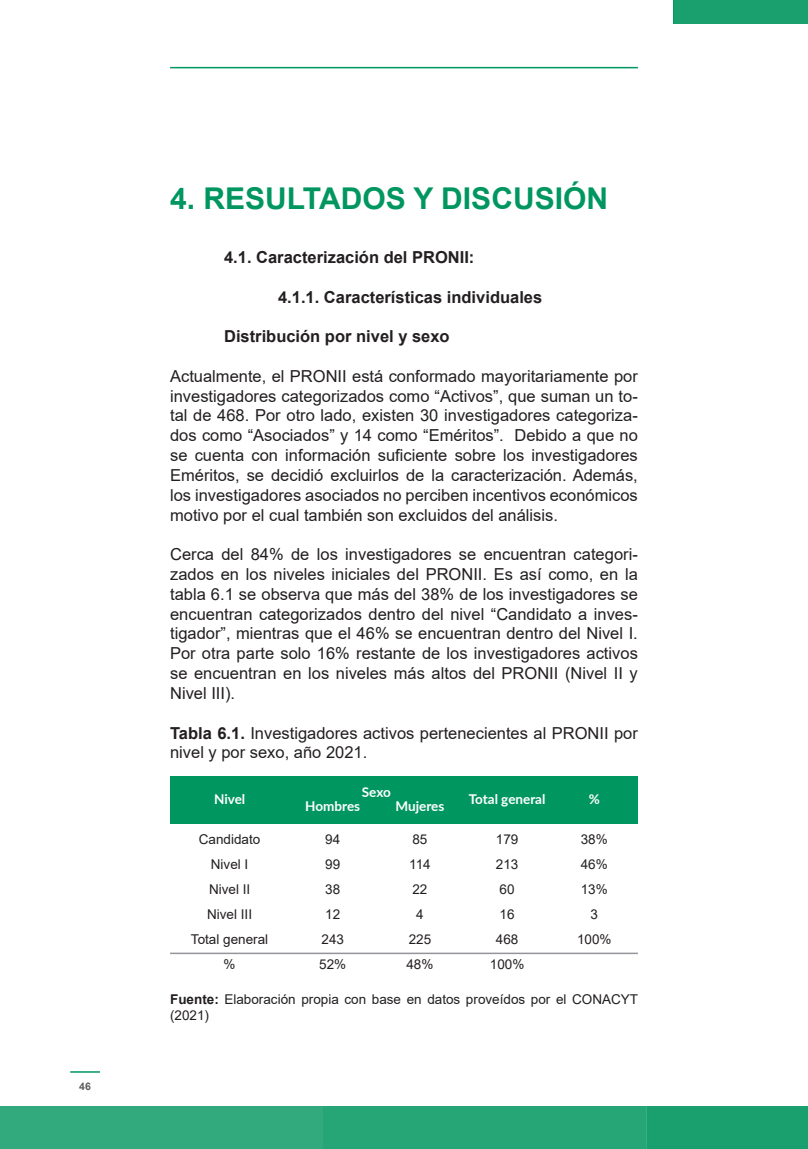
<style>
.page{position:relative;width:808px;height:1149px;background:#fff}
.page>*{position:absolute;margin:0;border:0;box-sizing:border-box;transform-origin:0 0}
.t1{font:700 30px "Arial";color:#00965f}
.t2{font:16.5px/19.8px "Arial";color:#231f20;text-align:justify}
.t3{font:700 16.5px "Arial";color:#231f20}
.t4{font:13.5px/16.2px "Arial";color:#231f20}
.t5{font:700 13.5px "Lato";color:#fff}
.t6{font:700 10.5px "Arial";color:#5e5f5f}
.s1{font-weight:700}
</style>
<div class="page">
<div style="left:674px;top:0;width:134px;height:23px;background:#19a06e"></div>
<div style="left:0;top:1106px;width:323px;height:42px;background:#32aa7e"></div>
<div style="left:323px;top:1106px;width:323px;height:42px;background:#26a576"></div>
<div style="left:646px;top:1106px;width:162px;height:42px;background:#19a06e"></div>
<hr style="left:170px;top:67px;width:468px;height:1px;background:#00965f">
<hr style="left:70px;top:1070px;width:30px;height:2px;background:#00965f">
<div style="left:170px;top:776px;width:119px;height:47px;background:#00965f"></div>
<div style="left:289px;top:776px;width:174px;height:47px;background:#00965f"></div>
<div style="left:463px;top:776px;width:88px;height:47px;background:#00965f"></div>
<div style="left:551px;top:776px;width:87px;height:47px;background:#00965f"></div>
<hr style="left:170px;top:952px;width:468px;height:1px;background:#939598">
<p class="t6" style="left:79px;top:1078px;width:13px">46</p>
<p class="t1" style="left:170px;top:177px;width:439px">4. RESULTADOS Y DISCUSIÓN</p>
<p class="t3" style="left:224px;top:245px;width:252px">4.1. Caracterización del PRONII:</p>
<p class="t3" style="left:278px;top:285px;width:266px">4.1.1. Características individuales</p>
<p class="t3" style="left:224px;top:325px;width:227px">Distribución por nivel y sexo</p>
<p class="t2" style="left:170px;top:366px;width:469px">Actualmente, el PRONII está conformado mayoritariamente por investigadores categorizados como “Activos”, que suman un to&shy;tal de 468. Por otro lado, existen 30 investigadores categoriza&shy;dos como “Asociados” y 14 como “Eméritos”. Debido a que no se cuenta con información suficiente sobre los investigadores Eméritos, se decidió excluirlos de la caracterización. Además, los investigadores asociados no perciben incentivos económicos motivo por el cual también son excluidos del análisis.</p>
<p class="t2" style="left:170px;top:544px;width:469px">Cerca del 84% de los investigadores se encuentran categori&shy;zados en los niveles iniciales del PRONII. Es así como, en la tabla 6.1 se observa que más del 38% de los investigadores se encuentran categorizados dentro del nivel “Candidato a inves&shy;tigador”, mientras que el 46% se encuentran dentro del Nivel I.<br>Por otra parte solo 16% restante de los investigadores activos se encuentran en los niveles más altos del PRONII (Nivel II y Nivel III).</p>
<p class="t2" style="left:170px;top:722px;width:469px"><span class="s1">Tabla 6.1.</span> Investigadores activos pertenecientes al PRONII por nivel y por sexo, año 2021.</p>
<p class="t5" style="left:214px;top:788px;width:33px">Nivel</p>
<p class="t5" style="left:362px;top:781px;width:30px">Sexo</p>
<p class="t5" style="left:305px;top:796px;width:56px">Hombres</p>
<p class="t5" style="left:469px;top:788px;width:78px">Total general</p>
<p class="t5" style="left:395px;top:796px;width:50px">Mujeres</p>
<p class="t5" style="left:589px;top:788px;width:13px">%</p>
<p class="t4" style="left:199px;top:831px;width:63px">Candidato</p>
<p class="t4" style="left:325px;top:831px;width:17px">94</p>
<p class="t4" style="left:412px;top:831px;width:17px">85</p>
<p class="t4" style="left:496px;top:831px;width:24px">179</p>
<p class="t4" style="left:581px;top:831px;width:29px">38%</p>
<p class="t4" style="left:211px;top:855px;width:39px">Nivel I</p>
<p class="t4" style="left:325px;top:855px;width:17px">99</p>
<p class="t4" style="left:409px;top:855px;width:23px">114</p>
<p class="t4" style="left:496px;top:855px;width:24px">213</p>
<p class="t4" style="left:581px;top:855px;width:29px">46%</p>
<p class="t4" style="left:209px;top:880px;width:43px">Nivel II</p>
<p class="t4" style="left:207px;top:905px;width:47px">Nivel III</p>
<p class="t4" style="left:191px;top:930px;width:79px">Total general</p>
<p class="t4" style="left:224px;top:955px;width:14px">%</p>
<p class="t4" style="left:581px;top:880px;width:29px">13%</p>
<p class="t4" style="left:590px;top:905px;width:9px">3</p>
<p class="t4" style="left:577px;top:930px;width:36px">100%</p>
<p class="t4" style="left:325px;top:880px;width:17px">38</p>
<p class="t4" style="left:325px;top:905px;width:17px">12</p>
<p class="t4" style="left:321px;top:930px;width:24px">243</p>
<p class="t4" style="left:319px;top:955px;width:29px">52%</p>
<p class="t4" style="left:412px;top:880px;width:17px">22</p>
<p class="t4" style="left:416px;top:905px;width:9px">4</p>
<p class="t4" style="left:409px;top:930px;width:24px">225</p>
<p class="t4" style="left:406px;top:955px;width:29px">48%</p>
<p class="t4" style="left:500px;top:880px;width:17px">60</p>
<p class="t4" style="left:500px;top:905px;width:17px">16</p>
<p class="t4" style="left:496px;top:930px;width:24px">468</p>
<p class="t4" style="left:490px;top:955px;width:36px">100%</p>
<p class="t4" style="left:170px;top:990px;width:469px"><span class="s1">Fuente:</span> Elaboración propia con base en datos proveídos por el CONACYT (2021)</p>
</div>
